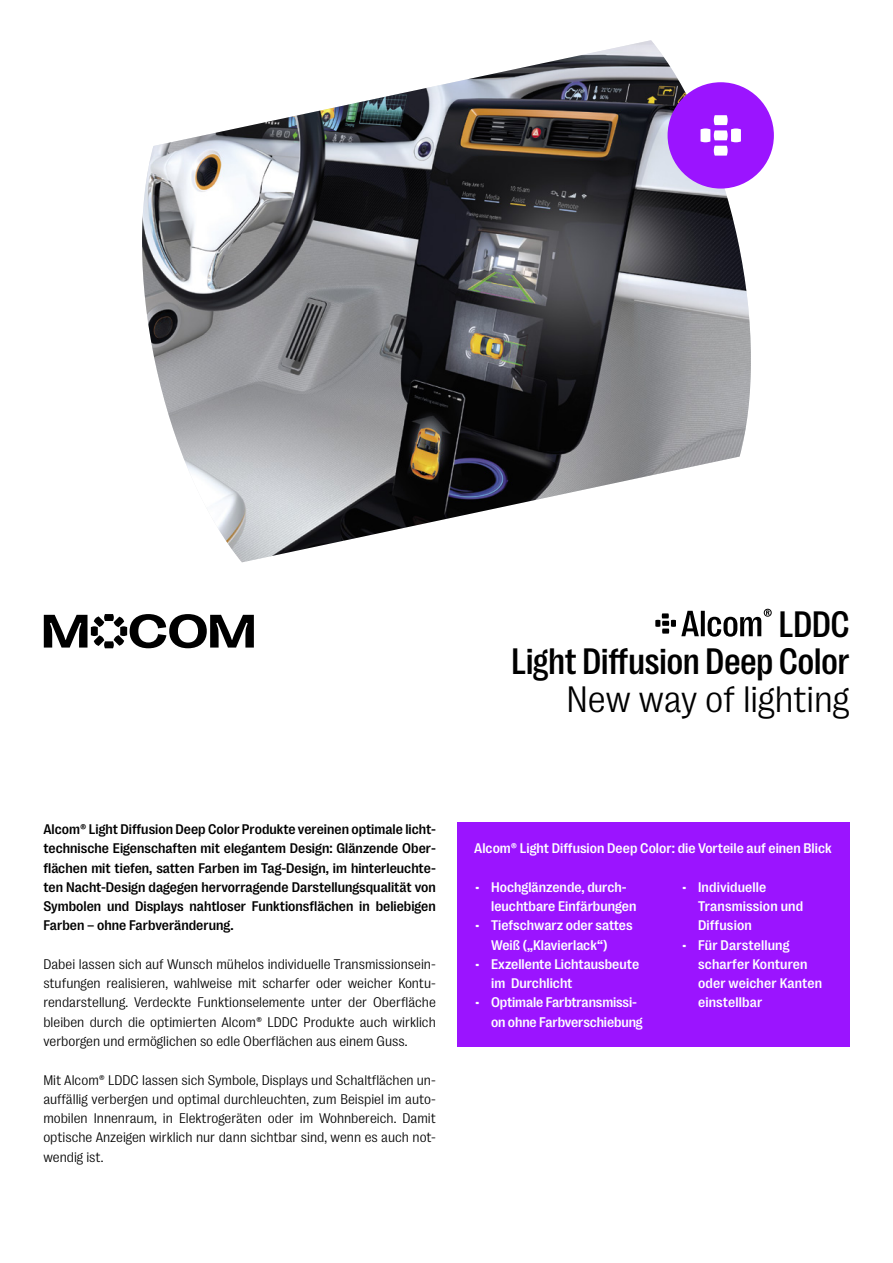
<style>
.page{position:relative;width:893px;height:1263px;background:#fff}
.page>*{position:absolute;margin:0;border:0;box-sizing:border-box;transform-origin:0 0}
.t1{font:500 37.5px/37.5px "Granula Compact";color:#000;text-align:right}
.t2{font:300 37.5px "Granula";color:#000}
.t3{font:300 14.25px/19.4px "Granula";color:#000;text-align:justify}
.t4{font:500 14.25px/19.4px "Granula";color:#fff}
.t5{font:500 14.25px/19.4px "Granula";color:#000;text-align:justify}
</style>
<div class="page">
<svg style="left:655px;top:609px;width:117px;height:28px"></svg>
<div style="left:457px;top:822px;width:393px;height:224px;background:#9b14ff"></div>
<svg style="left:44px;top:614px;width:210px;height:34px"></svg>
<img style="left:142px;top:40px;width:610px;height:522px">
<div style="left:668px;top:82px;width:106px;height:107px;background:#9b14ff;border-radius:50%"></div>
<svg style="left:700px;top:115px;width:41px;height:41px"></svg>
<h1 class="t1" style="left:511px;top:605px;width:340px">LDDC<br>Light Diffusion Deep Color</h1>
<h1 class="t2" style="left:566px;top:678px;width:285px">New way of lighting</h1>
<p class="t5" style="left:43px;top:819px;width:394px">Alcom® Light Diffusion Deep Color Produkte vereinen optimale licht&shy;technische Eigenschaften mit elegantem Design: Glänzende Ober&shy;flächen mit tiefen, satten Farben im Tag-Design, im hinterleuchte&shy;ten Nacht-Design dagegen hervorragende Darstellungsqualität von Symbolen und Displays nahtloser Funktionsflächen in beliebigen Farben – ohne Farbveränderung.</p>
<p class="t3" style="left:43px;top:954px;width:394px">Dabei lassen sich auf Wunsch mühelos individuelle Transmissionsein&shy;stufungen realisieren, wahlweise mit scharfer oder weicher Kontu&shy;rendarstellung. Verdeckte Funktionselemente unter der Oberfläche bleiben durch die optimierten Alcom® LDDC Produkte auch wirklich verborgen und ermöglichen so edle Oberflächen aus einem Guss.</p>
<p class="t3" style="left:43px;top:1070px;width:394px">Mit Alcom® LDDC lassen sich Symbole, Displays und Schaltflächen un&shy;auffällig verbergen und optimal durchleuchten, zum Beispiel im auto&shy;mobilen Innenraum, in Elektrogeräten oder im Wohnbereich. Damit optische Anzeigen wirklich nur dann sichtbar sind, wenn es auch not&shy;wendig ist.</p>
<p class="t4" style="left:474px;top:838px;width:359px">Alcom® Light Diffusion Deep Color: die Vorteile auf einen Blick</p>
<p class="t4" style="left:491px;top:877px;width:147px;text-indent:-17px">• Hochglänzende, durch&shy;leuchtbare Einfärbungen</p>
<p class="t4" style="left:474px;top:916px;width:160px;text-align:center">• Tiefschwarz oder sattes<br>Weiß („Klavierlack“)</p>
<p class="t4" style="left:491px;top:954px;width:150px;text-indent:-17px">• Exzellente Lichtausbeute im Durchlicht</p>
<p class="t4" style="left:491px;top:993px;width:153px;text-indent:-17px">• Optimale Farbtransmissi&shy;on ohne Farbverschiebung</p>
<p class="t4" style="left:698px;top:877px;width:107px;text-indent:-17px">• Individuelle<br>Transmission und<br>Diffusion</p>
<p class="t4" style="left:698px;top:935px;width:126px;text-indent:-17px">• Für Darstellung scharfer Konturen oder weicher Kanten einstellbar</p>
</div>
